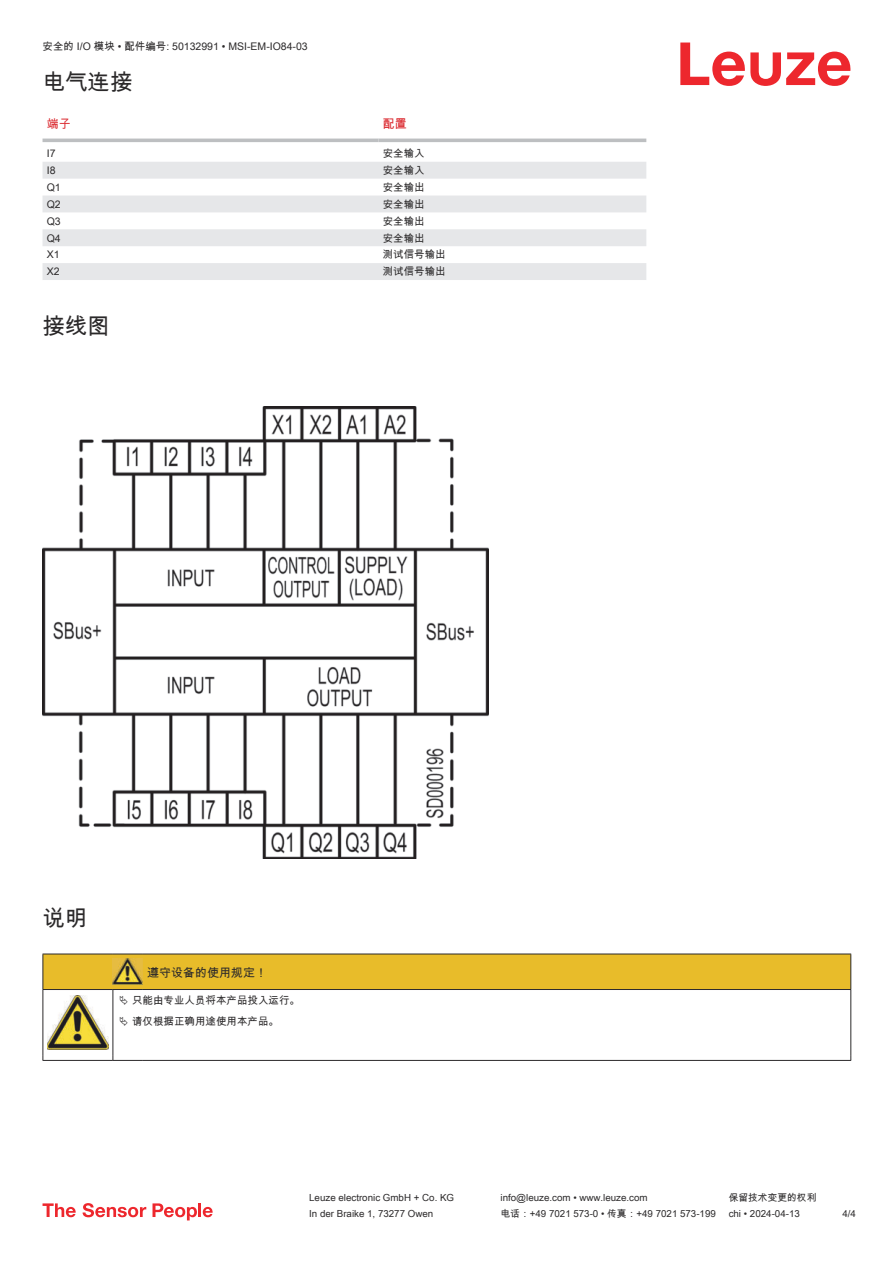
<style>
.page{position:relative;width:893px;height:1263px;background:#fff}
.page>*{position:absolute;margin:0;border:0;box-sizing:border-box;transform-origin:0 0}
.t1{font:22.5px "Arial Unicode MS";color:#2b292a}
.t2{font:12px "Arial Unicode MS";color:#2b292a}
.t3{font:12px "Arial Unicode MS";color:#db2a30}
.t4{font:10.5px/20.2px "Arial Unicode MS";color:#2b292a}
.t5{font:9.75px "Arial Unicode MS";color:#2b292a}
</style>
<div class="page">
<svg style="left:680px;top:43px;width:170px;height:43px"></svg>
<svg style="left:43px;top:138px;width:603px;height:1px"></svg>
<svg style="left:43px;top:162px;width:603px;height:118px;fill:#e6e7e9"></svg>
<hr style="left:43px;top:139px;width:335px;height:3px;background:#bdbfc1">
<hr style="left:378px;top:139px;width:268px;height:3px;background:#bdbfc1">
<svg style="left:43px;top:1203px;width:33px;height:14px"></svg>
<svg style="left:83px;top:1203px;width:63px;height:14px"></svg>
<svg style="left:153px;top:1203px;width:44px;height:17px"></svg>
<hr style="left:198px;top:1203px;width:3px;height:14px;background:#ed272d">
<svg style="left:203px;top:1207px;width:10px;height:10px"></svg>
<img style="left:43px;top:407px;width:445px;height:452px">
<svg style="left:44px;top:1031px;width:806px;height:29px"></svg>
<hr style="left:43px;top:990px;width:1px;height:66px;background:#2b292a">
<hr style="left:113px;top:990px;width:1px;height:66px;background:#2b292a">
<hr style="left:850px;top:990px;width:1px;height:66px;background:#2b292a">
<hr style="left:43px;top:1060px;width:70px;height:1px;background:#2b292a">
<hr style="left:113px;top:1060px;width:30px;height:1px;background:#2b292a">
<hr style="left:143px;top:1060px;width:708px;height:1px;background:#2b292a">
<img style="left:47px;top:1031px;width:61px;height:19px">
<svg style="left:43px;top:954px;width:808px;height:77px"></svg>
<p class="t4" style="left:43px;top:36px;width:267px">安全的 I/O 模块 • 配件编号: 50132991 • MSI-EM-IO84-03</p>
<h1 class="t1" style="left:43px;top:66px;width:91px">电气连接</h1>
<p class="t3" style="left:47px;top:115px;width:25px">端子</p>
<p class="t3" style="left:383px;top:115px;width:25px">配置</p>
<p class="t4" style="left:47px;top:143px;width:10px">I7</p>
<p class="t4" style="left:383px;top:143px;width:43px">安全输入</p>
<p class="t4" style="left:47px;top:160px;width:10px">I8</p>
<p class="t4" style="left:383px;top:160px;width:43px">安全输入</p>
<p class="t4" style="left:47px;top:177px;width:16px">Q1</p>
<p class="t4" style="left:383px;top:177px;width:43px">安全输出</p>
<p class="t4" style="left:47px;top:194px;width:16px">Q2</p>
<p class="t4" style="left:383px;top:194px;width:43px">安全输出</p>
<p class="t4" style="left:47px;top:211px;width:16px">Q3</p>
<p class="t4" style="left:383px;top:211px;width:43px">安全输出</p>
<p class="t4" style="left:47px;top:227px;width:16px">Q4</p>
<p class="t4" style="left:383px;top:227px;width:43px">安全输出</p>
<p class="t4" style="left:47px;top:244px;width:14px">X1</p>
<p class="t4" style="left:383px;top:244px;width:64px">测试信号输出</p>
<p class="t4" style="left:47px;top:261px;width:14px">X2</p>
<p class="t4" style="left:383px;top:261px;width:64px">测试信号输出</p>
<h1 class="t1" style="left:43px;top:310px;width:69px">接线图</h1>
<h1 class="t1" style="left:43px;top:902px;width:46px">说明</h1>
<p class="t2" style="left:147px;top:963px;width:121px">遵守设备的使用规定！</p>
<p class="t4" style="left:132px;top:990px;width:169px">只能由专业人员将本产品投入运行。请仅根据正确用途使用本产品。</p>
<p class="t5" style="left:309px;top:1191px;width:146px">Leuze electronic GmbH + Co. KG</p>
<p class="t5" style="left:501px;top:1191px;width:149px">info@leuze.com • www.leuze.com</p>
<p class="t5" style="left:729px;top:1191px;width:89px">保留技术变更的权利</p>
<p class="t5" style="left:309px;top:1206px;width:126px">In der Braike 1, 73277 Owen</p>
<p class="t5" style="left:501px;top:1206px;width:217px">电话：+49 7021 573-0 • 传真：+49 7021 573-199</p>
<p class="t5" style="left:729px;top:1206px;width:73px">chi • 2024-04-13</p>
<p class="t5" style="left:842px;top:1206px;width:15px">4/4</p>
</div>
